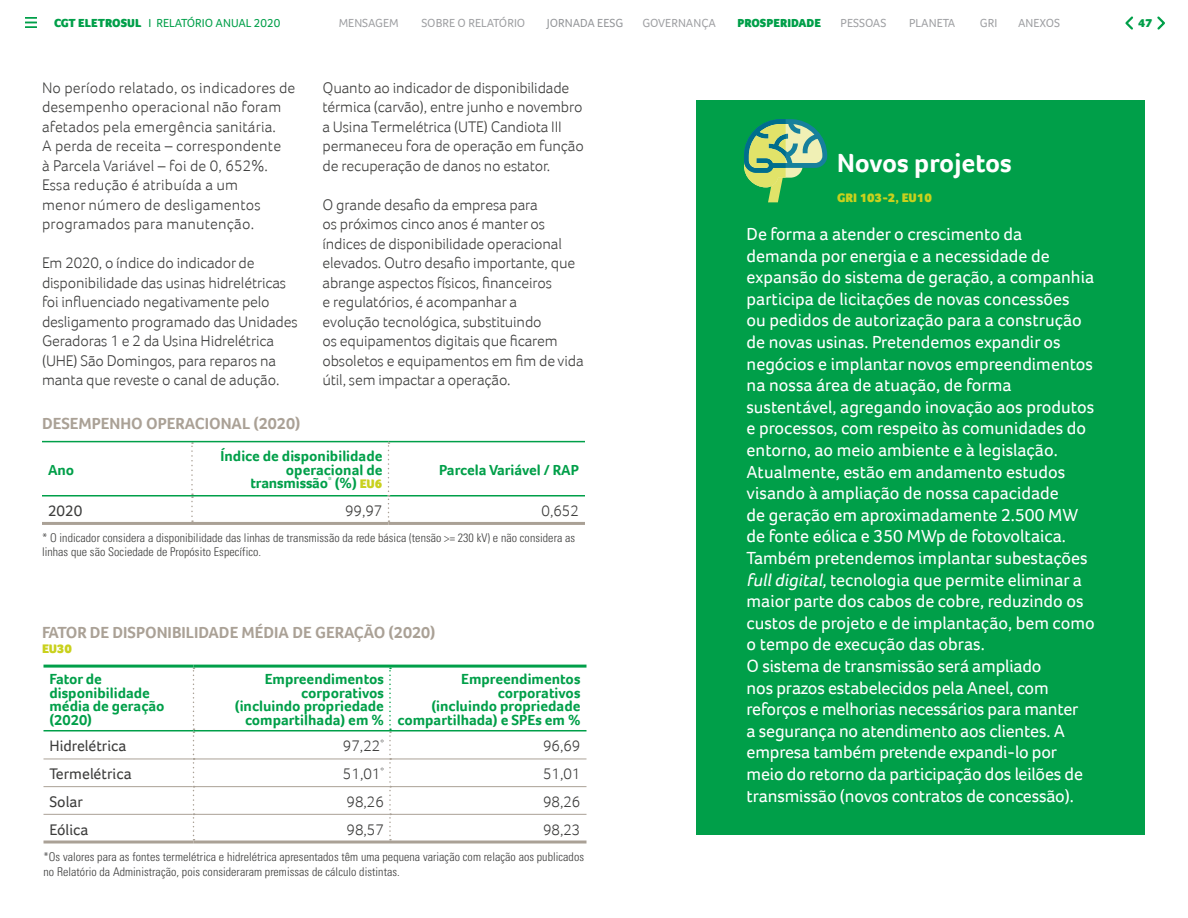
<style>
.page{position:relative;width:1188px;height:918px;background:#fff}
.page>*{position:absolute;margin:0;border:0;box-sizing:border-box;transform-origin:0 0}
.t1{font:700 27px "Foco";color:#fff}
.t2{font:18px/21.6px "Foco";color:#fff}
.t3{font:700 16.5px "Foco";color:#aaa196}
.t4{font:300 15.75px/19.5px "Foco";letter-spacing:-.01em;color:#3d3d3c}
.t5{font:300 15.75px/19.5px "Foco";letter-spacing:.01em;color:#3d3d3c}
.t6{font:15.75px "Foco";color:#3d3d3c}
.t7{font:700 15px/13.5px "Foco";color:#009f49;text-align:right}
.t8{font:900 12.75px "Foco";color:#c9d11d}
.t9{font:12px/14.4px "Univers LT 47 Lt Cn";letter-spacing:.005em;color:#3d3d3c}
.t10{font:12px "Foco";color:#9fa0a3}
.t11{font:12px "Foco";color:#009f49}
.t12{font:900 12px "Foco";color:#009f49}
.t13{font:12px "Foco";color:#949699}
.s1{font-weight:900}
.s2{font-weight:900;font-size:12.75px;color:#c9d11d}
.s3{font-style:italic}
</style>
<div class="page">
<svg style="left:25px;top:17px;width:12px;height:11px"></svg>
<svg style="left:1157px;top:16px;width:8px;height:14px"></svg>
<svg style="left:1125px;top:16px;width:9px;height:14px"></svg>
<div style="left:696px;top:100px;width:449px;height:735px;background:#009f49"></div>
<svg style="left:191px;top:442px;width:2px;height:80px"></svg>
<hr style="left:42px;top:441px;width:150px;height:1px;background:#009f49">
<hr style="left:192px;top:441px;width:196px;height:1px;background:#009f49">
<hr style="left:388px;top:441px;width:197px;height:1px;background:#009f49">
<hr style="left:42px;top:495px;width:150px;height:2px;background:#009f49">
<hr style="left:192px;top:495px;width:196px;height:2px;background:#009f49">
<hr style="left:389px;top:495px;width:196px;height:2px;background:#009f49">
<svg style="left:388px;top:442px;width:1px;height:80px"></svg>
<hr style="left:42px;top:522px;width:150px;height:3px;background:#aaa196">
<hr style="left:192px;top:522px;width:196px;height:3px;background:#aaa196">
<hr style="left:388px;top:522px;width:197px;height:3px;background:#aaa196">
<hr style="left:44px;top:759px;width:149px;height:1px;background:#aaa196">
<hr style="left:194px;top:759px;width:195px;height:1px;background:#aaa196">
<hr style="left:391px;top:759px;width:195px;height:1px;background:#aaa196">
<hr style="left:44px;top:786px;width:149px;height:1px;background:#aaa196">
<hr style="left:194px;top:786px;width:195px;height:1px;background:#aaa196">
<hr style="left:391px;top:786px;width:195px;height:1px;background:#aaa196">
<hr style="left:44px;top:814px;width:149px;height:1px;background:#aaa196">
<hr style="left:194px;top:814px;width:195px;height:1px;background:#aaa196">
<hr style="left:391px;top:814px;width:195px;height:1px;background:#aaa196">
<svg style="left:193px;top:668px;width:2px;height:173px"></svg>
<hr style="left:44px;top:665px;width:150px;height:3px;background:#009f49">
<hr style="left:194px;top:665px;width:196px;height:3px;background:#009f49">
<svg style="left:389px;top:668px;width:2px;height:173px"></svg>
<hr style="left:390px;top:665px;width:196px;height:3px;background:#009f49">
<hr style="left:44px;top:730px;width:150px;height:1px;background:#009f49">
<hr style="left:194px;top:730px;width:196px;height:1px;background:#009f49">
<hr style="left:390px;top:730px;width:196px;height:1px;background:#009f49">
<hr style="left:44px;top:841px;width:150px;height:3px;background:#aaa196">
<hr style="left:194px;top:841px;width:196px;height:3px;background:#aaa196">
<hr style="left:390px;top:841px;width:196px;height:3px;background:#aaa196">
<svg style="left:744px;top:119px;width:83px;height:83px"></svg>
<p class="t11" style="left:54px;top:15px;width:228px"><span class="s1">CGT ELETROSUL</span> I RELATÓRIO ANUAL 2020</p>
<p class="t10" style="left:339px;top:15px;width:61px">MENSAGEM</p>
<p class="t10" style="left:421px;top:15px;width:105px">SOBRE O RELATÓRIO</p>
<p class="t13" style="left:547px;top:15px;width:78px">JORNADA EESG</p>
<p class="t10" style="left:642px;top:15px;width:75px">GOVERNANÇA</p>
<p class="t12" style="left:737px;top:15px;width:85px">PROSPERIDADE</p>
<p class="t10" style="left:841px;top:15px;width:47px">PESSOAS</p>
<p class="t10" style="left:909px;top:15px;width:48px">PLANETA</p>
<p class="t10" style="left:980px;top:15px;width:19px">GRI</p>
<p class="t10" style="left:1018px;top:15px;width:43px">ANEXOS</p>
<p class="t12" style="left:1138px;top:15px;width:16px">47</p>
<p class="t5" style="left:42px;top:78px;width:255px">No período relatado, os indicadores de desempenho operacional não foram afetados pela emergência sanitária.<br>A perda de receita – correspondente<br>à Parcela Variável – foi de 0, 652%.<br>Essa redução é atribuída a um<br>menor número de desligamentos programados para manutenção.</p>
<p class="t4" style="left:42px;top:253px;width:257px">Em 2020, o índice do indicador de disponibilidade das usinas hidrelétricas foi influenciado negativamente pelo desligamento programado das Unidades Geradoras 1 e 2 da Usina Hidrelétrica (UHE) São Domingos, para reparos na manta que reveste o canal de adução.</p>
<p class="t3" style="left:42px;top:412px;width:260px">DESEMPENHO OPERACIONAL (2020)</p>
<p class="t4" style="left:323px;top:78px;width:263px">Quanto ao indicador de disponibilidade térmica (carvão), entre junho e novembro a Usina Termelétrica (UTE) Candiota III permaneceu fora de operação em função de recuperação de danos no estator.</p>
<p class="t4" style="left:323px;top:195px;width:263px">O grande desafio da empresa para<br>os próximos cinco anos é manter os índices de disponibilidade operacional elevados. Outro desafio importante, que abrange aspectos físicos, financeiros<br>e regulatórios, é acompanhar a<br>evolução tecnológica, substituindo<br>os equipamentos digitais que ficarem obsoletos e equipamentos em fim de vida útil, sem impactar a operação.</p>
<p class="t7" style="left:48px;top:463px;width:28px">Ano</p>
<p class="t7" style="left:221px;top:449px;width:163px">Índice de disponibilidade operacional de transmissão<sup>*</sup> (%) <span class="s2">EU6</span></p>
<p class="t7" style="left:439px;top:463px;width:141px">Parcela Variável / RAP</p>
<p class="t6" style="left:48px;top:500px;width:36px">2020</p>
<p class="t4" style="left:345px;top:501px;width:39px">99,97</p>
<p class="t4" style="left:542px;top:501px;width:39px">0,652</p>
<p class="t9" style="left:42px;top:530px;width:535px">* O indicador considera a disponibilidade das linhas de transmissão da rede básica (tensão &gt;= 230 kV) e não considera as linhas que são Sociedade de Propósito Específico.</p>
<p class="t3" style="left:42px;top:621px;width:395px">FATOR DE DISPONIBILIDADE MÉDIA DE GERAÇÃO (2020)</p>
<p class="t8" style="left:42px;top:640px;width:32px">EU30</p>
<p class="t7" style="left:50px;top:672px;width:117px;text-align:left">Fator de disponibilidade média de geração (2020)</p>
<p class="t7" style="left:235px;top:672px;width:151px">Empreendimentos corporativos (incluindo propriedade compartilhada) em %</p>
<p class="t7" style="left:398px;top:672px;width:184px">Empreendimentos corporativos<br>(incluindo propriedade compartilhada) e SPEs em %</p>
<p class="t6" style="left:50px;top:735px;width:78px">Hidrelétrica</p>
<p class="t4" style="left:343px;top:736px;width:43px">97,22<sup>*</sup></p>
<p class="t4" style="left:543px;top:736px;width:39px">96,69</p>
<p class="t6" style="left:50px;top:763px;width:84px">Termelétrica</p>
<p class="t4" style="left:343px;top:764px;width:43px">51,01<sup>*</sup></p>
<p class="t4" style="left:543px;top:764px;width:39px">51,01</p>
<p class="t6" style="left:50px;top:791px;width:35px">Solar</p>
<p class="t4" style="left:347px;top:792px;width:39px">98,26</p>
<p class="t4" style="left:543px;top:792px;width:39px">98,26</p>
<p class="t6" style="left:50px;top:819px;width:40px">Eólica</p>
<p class="t4" style="left:347px;top:819px;width:39px">98,57</p>
<p class="t4" style="left:543px;top:819px;width:39px">98,23</p>
<p class="t9" style="left:44px;top:849px;width:542px;line-height:15px">*Os valores para as fontes termelétrica e hidrelétrica apresentados têm uma pequena variação com relação aos publicados no Relatório da Administração, pois consideraram premissas de cálculo distintas.</p>
<h1 class="t1" style="left:837px;top:145px;width:176px">Novos projetos</h1>
<p class="t8" style="left:837px;top:189px;width:96px">GRI 103-2, EU10</p>
<p class="t2" style="left:747px;top:223px;width:350px">De forma a atender o crescimento da demanda por energia e a necessidade de expansão do sistema de geração, a companhia participa de licitações de novas concessões<br>ou pedidos de autorização para a construção de novas usinas. Pretendemos expandir os negócios e implantar novos empreendimentos na nossa área de atuação, de forma sustentável, agregando inovação aos produtos e processos, com respeito às comunidades do entorno, ao meio ambiente e à legislação.<br>Atualmente, estão em andamento estudos visando à ampliação de nossa capacidade<br>de geração em aproximadamente 2.500 MW de fonte eólica e 350 MWp de fotovoltaica.<br>Também pretendemos implantar subestações <span class="s3">fulldigital,</span>tecnologia que permite eliminar a maior parte dos cabos de cobre, reduzindo os custos de projeto e de implantação, bem como o tempo de execução das obras.<br>O sistema de transmissão será ampliado<br>nos prazos estabelecidos pela Aneel, com reforços e melhorias necessários para manter<br>a segurança no atendimento aos clientes. A empresa também pretende expandi-lo por meio do retorno da participação dos leilões de transmissão (novos contratos de concessão).</p>
</div>
